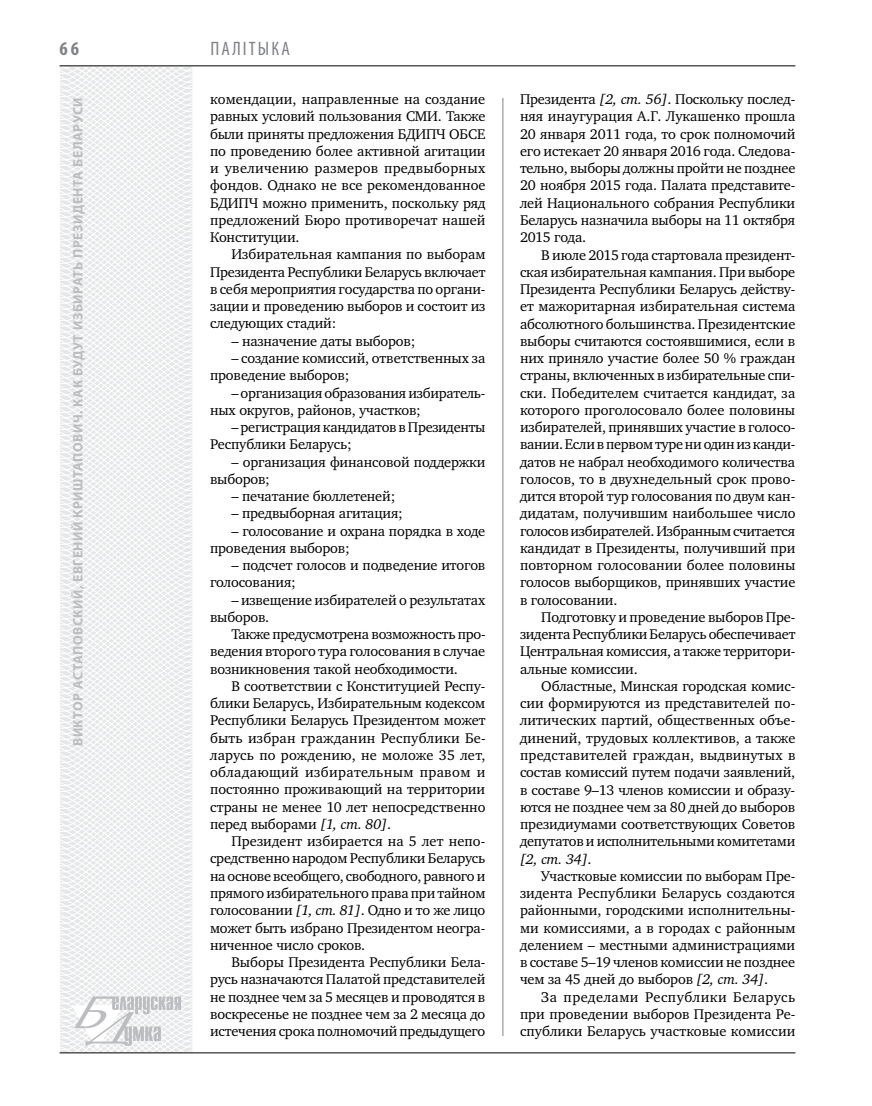
<style>
.page{position:relative;width:872px;height:1106px;background:#fff}
.page>*{position:absolute;margin:0;border:0;box-sizing:border-box;transform-origin:0 0}
.t1{font:condensed 19.5px "Myriad Pro";color:#808285}
.t2{font:700 condensed 19.5px "Myriad Pro";color:#808285}
.t3{font:14.4px/17.2px "Charter C";letter-spacing:-.01em;color:#000;text-align:justify}
.t4{font:700 13.5px "Myriad Pro";letter-spacing:.04em;color:#bcbdc0}
.s1{font-style:italic}
</style>
<div class="page">
<svg style="left:59px;top:65px;width:192px;height:989px"></svg>
<hr style="left:502px;top:98px;width:1px;height:938px;background:#808285">
<hr style="left:60px;top:1052px;width:735px;height:1px;background:#000">
<svg style="left:71px;top:996px;width:110px;height:53px"></svg>
<hr style="left:60px;top:65px;width:735px;height:1px;background:#000">
<h1 class="t2" style="left:60px;top:37px;width:21px">66</h1>
<h1 class="t1" style="left:210px;top:37px;width:71px">Пал ітыка</h1>
<p class="t4" style="left:69px;top:746px;width:650px;rotate:-90deg">Виктор Астаповский, Евгений Криштапович. Как будут избирать Президента Беларуси</p>
<p class="t3" style="left:210px;top:91px;width:277px">комендации, направленные на создание равных условий пользования СМИ. Также были приняты предложения БДИПЧ ОБСЕ по проведению более активной агитации и увеличению размеров предвыборных фондов. Однако не все рекомендованное БДИПЧ можно применить, поскольку ряд предложений Бюро противоречат нашей Конституции.</p>
<p class="t3" style="left:210px;top:246px;width:277px;text-indent:21px">Избирательная кампания по выборам Президента Республики Беларусь включает в себя мероприятия государства по органи&shy;зации и проведению выборов и состоит из следующих стадий:</p>
<p class="t3" style="left:231px;top:332px;width:185px">– назначение даты выборов;</p>
<p class="t3" style="left:210px;top:349px;width:277px;text-indent:21px">– создание комиссий, ответственных за проведение выборов;</p>
<p class="t3" style="left:210px;top:384px;width:277px;text-indent:21px">– организация образования избиратель&shy;ных округов, районов, участков;</p>
<p class="t3" style="left:210px;top:418px;width:277px;text-indent:21px">– регистрация кандидатов в Президенты<br>Республики Беларусь;</p>
<p class="t3" style="left:210px;top:453px;width:277px;text-indent:21px">– организация финансовой поддержки выборов;</p>
<p class="t3" style="left:231px;top:487px;width:165px">– печатание бюллетеней;</p>
<p class="t3" style="left:231px;top:505px;width:173px">– предвыборная агитация;</p>
<p class="t3" style="left:210px;top:522px;width:277px;text-indent:21px">– голосование и охрана порядка в ходе проведения выборов;</p>
<p class="t3" style="left:210px;top:556px;width:277px;text-indent:21px">– подсчет голосов и подведение итогов голосования;</p>
<p class="t3" style="left:210px;top:591px;width:277px;text-indent:21px">– извещение избирателей о результатах выборов.</p>
<p class="t3" style="left:210px;top:625px;width:277px;text-indent:21px">Также предусмотрена возможность про&shy;ведения второго тура голосования в случае возникновения такой необходимости.</p>
<p class="t3" style="left:210px;top:677px;width:277px;text-indent:21px">В соответствии с Конституцией Респу&shy;блики Беларусь, Избирательным кодексом Республики Беларусь Президентом может быть избран гражданин Республики Бе&shy;ларусь по рождению, не моложе 35 лет, обладающий избирательным правом и постоянно проживающий на территории страны не менее 10 лет непосредственно перед выборами <span class="s1">[1, ст. 80]</span>.</p>
<p class="t3" style="left:210px;top:833px;width:277px;text-indent:21px">Президент избирается на 5 лет непо&shy;средственно народом Республики Беларусь на основе всеобщего, свободного, равного и прямого избирательного права при тайном голосовании <span class="s1">[1, ст. 81]</span>. Одно и то же лицо может быть избрано Президентом неогра&shy;ниченное число сроков.</p>
<p class="t3" style="left:210px;top:953px;width:277px;text-indent:21px">Выборы Президента Республики Бела&shy;русь назначаются Палатой представителей не позднее чем за 5 месяцев и проводятся в воскресенье не позднее чем за 2 месяца до истечения срока полномочий предыдущего</p>
<p class="t3" style="left:520px;top:91px;width:277px">Президента <span class="s1">[2, ст. 56]</span>. Поскольку послед&shy;няя инаугурация А.Г. Лукашенко прошла 20 января 2011 года, то срок полномочий его истекает 20 января 2016 года. Следова&shy;тельно, выборы должны пройти не позднее 20 ноября 2015 года. Палата представите&shy;лей Национального собрания Республики Беларусь назначила выборы на 11 октября 2015 года.</p>
<p class="t3" style="left:520px;top:246px;width:277px;text-indent:21px">В июле 2015 года стартовала президент&shy;ская избирательная кампания. При выборе Президента Республики Беларусь действу&shy;ет мажоритарная избирательная система абсолютного большинства. Президентские выборы считаются состоявшимися, если в них приняло участие более 50 % граждан страны, включенных в избирательные спи&shy;ски. Победителем считается кандидат, за которого проголосовало более половины избирателей, принявших участие в голосо&shy;вании. Если в первом туре ни один из канди&shy;датов не набрал необходимого количества голосов, то в двухнедельный срок прово&shy;дится второй тур голосования по двум кан&shy;дидатам, получившим наибольшее число голосов избирателей. Избранным считается кандидат в Президенты, получивший при повторном голосовании более половины голосов выборщиков, принявших участие в голосовании.</p>
<p class="t3" style="left:520px;top:608px;width:277px;text-indent:21px">Подготовку и проведение выборов Пре&shy;зидента Республики Беларусь обеспечивает Центральная комиссия, а также территори&shy;альные комиссии.</p>
<p class="t3" style="left:520px;top:677px;width:277px;text-indent:21px">Областные, Минская городская комис&shy;сии формируются из представителей по&shy;литических партий, общественных объе&shy;динений, трудовых коллективов, а также представителей граждан, выдвинутых в состав комиссий путем подачи заявлений, в составе 9–13 членов комиссии и образу&shy;ются не позднее чем за 80 дней до выборов президиумами соответствующих Советов депутатов и исполнительными комитетами <span class="s1">[2, ст. 34]</span>.</p>
<p class="t3" style="left:520px;top:867px;width:277px;text-indent:21px">Участковые комиссии по выборам Пре&shy;зидента Республики Беларусь создаются районными, городскими исполнительны&shy;ми комиссиями, а в городах с районным делением – местными администрациями в составе 5–19 членов комиссии не позднее чем за 45 дней до выборов <span class="s1">[2, ст. 34]</span>.</p>
<p class="t3" style="left:520px;top:988px;width:277px;text-indent:21px">За пределами Республики Беларусь при проведении выборов Президента Ре&shy;спублики Беларусь участковые комиссии</p>
</div>
